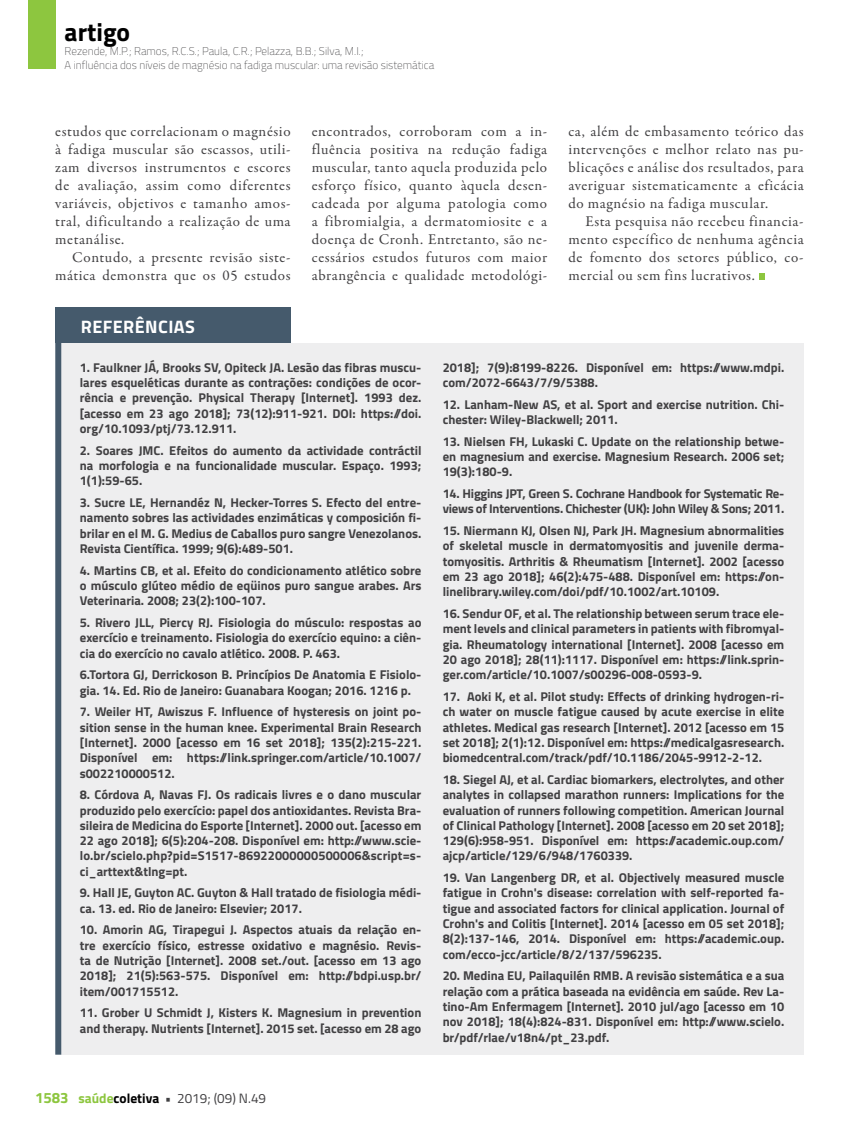
<style>
.page{position:relative;width:859px;height:1132px;background:#fff}
.page>*{position:absolute;margin:0;border:0;box-sizing:border-box;transform-origin:0 0}
.t1{font:700 25.5px "Titillium";color:#000}
.t2{font:700 18px "Titillium";letter-spacing:.025em;color:#fff}
.t3{font:15px/18px "Garamond Premr Pro";letter-spacing:.04em;color:#414042;text-align:justify}
.t4{font:13.5px "Titillium";color:#414042}
.t5{font:700 12.75px/15.3px "Titillium";color:#414042;text-align:justify}
.t6{font:700 12.75px/15.3px "Titillium";letter-spacing:-.02em;color:#414042}
.t7{font:100 11.25px/13.5px "Titillium";color:#414042}
.s1{font-weight:700;font-size:15px;color:#8dc63f}
.s2{font-weight:700;color:#8dc63f}
.s3{font-weight:700;color:#000}
.s4{font-weight:700}
</style>
<div class="page">
<div style="left:28px;top:0;width:27px;height:69px;background:#8dc63f"></div>
<svg style="left:759px;top:274px;width:6px;height:6px"></svg>
<div style="left:61px;top:343px;width:742px;height:711px;background:#eeeeef"></div>
<div style="left:55px;top:307px;width:236px;height:36px;background:#455a6c"></div>
<div style="left:55px;top:324px;width:6px;height:730px;background:#455a6c"></div>
<h1 class="t1" style="left:65px;top:12px;width:67px">artigo</h1>
<p class="t7" style="left:65px;top:44px;width:371px">Rezende, M.P.; Ramos, R.C.S.; Paula, C.R.; Pelazza, B.B.; Silva, M.I.;<br>A influência dos níveis de magnésio na fadiga muscular: uma revisão sistemática</p>
<p class="t3" style="left:55px;top:122px;width:237px">estudos que correlacionam o magnésio à fadiga muscular são escassos, utili&shy;zam diversos instrumentos e escores de avaliação, assim como diferentes variáveis, objetivos e tamanho amos&shy;tral, dificultando a realização de uma metanálise.</p>
<p class="t3" style="left:55px;top:248px;width:237px;text-align:right">Contudo, a presente revisão siste&shy;mática demonstra que os 05 estudos</p>
<p class="t3" style="left:312px;top:122px;width:237px">encontrados, corroboram com a in&shy;fluência positiva na redução fadiga muscular, tanto aquela produzida pelo esforço físico, quanto àquela desen&shy;cadeada por alguma patologia como a fibromialgia, a dermatomiosite e a doença de Cronh. Entretanto, são ne&shy;cessários estudos futuros com maior abrangência e qualidade metodológi-</p>
<p class="t3" style="left:568px;top:122px;width:237px">ca, além de embasamento teórico das intervenções e melhor relato nas pu&shy;blicações e análise dos resultados, para averiguar sistematicamente a eficácia do magnésio na fadiga muscular.</p>
<p class="t3" style="left:568px;top:212px;width:237px;text-indent:17px">Esta pesquisa não recebeu financia&shy;mento específico de nenhuma agência de fomento dos setores público, co&shy;mercial ou sem fins lucrativos.</p>
<h2 class="t2" style="left:81px;top:312px;width:116px">REFERÊNCIAS</h2>
<p class="t5" style="left:80px;top:359px;width:343px">1. Faulkner JÁ, Brooks SV, Opiteck JA. Lesão das fibras muscu&shy;lares esqueléticas durante as contrações: condições de ocor&shy;rência e prevenção. Physical Therapy [Internet]. 1993 dez. [acesso em 23 ago 2018]; 73(12):911-921. DOI: https://doi. org/10.1093/ptj/73.12.911.</p>
<p class="t5" style="left:80px;top:442px;width:343px">2. Soares JMC. Efeitos do aumento da actividade contráctil na morfologia e na funcionalidade muscular. Espaço. 1993; 1(1):59-65.</p>
<p class="t5" style="left:80px;top:494px;width:343px">3. Sucre LE, Hernandéz N, Hecker-Torres S. Efecto del entre&shy;namento sobres las actividades enzimáticas y composición fi&shy;brilar en el M. G. Medius de Caballos puro sangre Venezolanos.<br>Revista Científica. 1999; 9(6):489-501.</p>
<p class="t5" style="left:80px;top:561px;width:343px">4. Martins CB, et al. Efeito do condicionamento atlético sobre o músculo glúteo médio de eqüinos puro sangue arabes. Ars Veterinaria. 2008; 23(2):100-107.</p>
<p class="t5" style="left:80px;top:614px;width:343px">5. Rivero JLL, Piercy RJ. Fisiologia do músculo: respostas ao exercício e treinamento. Fisiologia do exercício equino: a ciên&shy;cia do exercício no cavalo atlético. 2008. P. 463.</p>
<p class="t5" style="left:80px;top:666px;width:343px">6.Tortora GJ, Derrickoson B. Princípios De Anatomia E Fisiolo&shy;gia. 14. Ed. Rio de Janeiro: Guanabara Koogan; 2016. 1216 p.</p>
<p class="t5" style="left:80px;top:703px;width:343px">7. Weiler HT, Awiszus F. Influence of hysteresis on joint po&shy;sition sense in the human knee. Experimental Brain Research [Internet]. 2000 [acesso em 16 set 2018]; 135(2):215-221.<br>Disponível em: https://link.springer.com/article/10.1007/ s002210000512.</p>
<p class="t5" style="left:80px;top:786px;width:343px">8. Córdova A, Navas FJ. Os radicais livres e o dano muscular produzido pelo exercício: papel dos antioxidantes. Revista Bra&shy;sileira de Medicina do Esporte [Internet]. 2000 out. [acesso em 22 ago 2018]; 6(5):204-208. Disponível em: http://www.scie&shy;lo.br/scielo.php?pid=S1517-86922000000500006&amp;script=s&shy;ci_arttext&amp;tlng=pt.</p>
<p class="t5" style="left:80px;top:884px;width:343px">9. Hall JE, Guyton AC. Guyton &amp; Hall tratado de fisiologia médi&shy;ca. 13. ed. Rio de Janeiro: Elsevier; 2017.</p>
<p class="t5" style="left:80px;top:921px;width:343px">10. Amorin AG, Tirapegui J. Aspectos atuais da relação en&shy;tre exercício físico, estresse oxidativo e magnésio. Revis&shy;ta de Nutrição [Internet]. 2008 set./out. [acesso em 13 ago 2018]; 21(5):563-575. Disponível em: http://bdpi.usp.br/ item/001715512.</p>
<p class="t5" style="left:80px;top:1004px;width:343px">11. Grober U Schmidt J, Kisters K. Magnesium in prevention and therapy. Nutrients [Internet]. 2015 set. [acesso em 28 ago</p>
<p class="t4" style="left:35px;top:1087px;width:233px"><span class="s1">1583</span> <span class="s2">saúde</span><span class="s3">coletiva</span> <span class="s4">•</span> 2019; (09) N.49</p>
<p class="t5" style="left:443px;top:359px;width:343px">2018]; 7(9):8199-8226. Disponível em: https://www.mdpi. com/2072-6643/7/9/5388.</p>
<p class="t5" style="left:443px;top:396px;width:343px">12. Lanham-New AS, et al. Sport and exercise nutrition. Chi&shy;chester: Wiley-Blackwell; 2011.</p>
<p class="t5" style="left:443px;top:433px;width:343px">13. Nielsen FH, Lukaski C. Update on the relationship betwe&shy;en magnesium and exercise. Magnesium Research. 2006 set; 19(3):180-9.</p>
<p class="t6" style="left:443px;top:485px;width:343px">14. Higgins JPT, Green S. Cochrane Handbook for Systematic Re&shy;views of Interventions. Chichester (UK): John Wiley &amp; Sons; 2011.</p>
<p class="t5" style="left:443px;top:522px;width:343px">15. Niermann KJ, Olsen NJ, Park JH. Magnesium abnormalities of skeletal muscle in dermatomyositis and juvenile derma&shy;tomyositis. Arthritis &amp; Rheumatism [Internet]. 2002 [acesso em 23 ago 2018]; 46(2):475-488. Disponível em: https://on&shy;linelibrary.wiley.com/doi/pdf/10.1002/art.10109.</p>
<p class="t5" style="left:443px;top:605px;width:343px">16. Sendur OF, et al. The relationship between serum trace ele&shy;ment levels and clinical parameters in patients with fibromyal&shy;gia. Rheumatology international [Internet]. 2008 [acesso em 20 ago 2018]; 28(11):1117. Disponível em: https://link.sprin&shy;ger.com/article/10.1007/s00296-008-0593-9.</p>
<p class="t5" style="left:443px;top:688px;width:343px">17. Aoki K, et al. Pilot study: Effects of drinking hydrogen-ri&shy;ch water on muscle fatigue caused by acute exercise in elite athletes. Medical gas research [Internet]. 2012 [acesso em 15 set 2018]; 2(1):12. Disponível em: https://medicalgasresearch. biomedcentral.com/track/pdf/10.1186/2045-9912-2-12.</p>
<p class="t5" style="left:443px;top:770px;width:343px">18. Siegel AJ, et al. Cardiac biomarkers, electrolytes, and other analytes in collapsed marathon runners: Implications for the evaluation of runners following competition. American Journal of Clinical Pathology [Internet]. 2008 [acesso em 20 set 2018]; 129(6):958-951. Disponível em: https://academic.oup.com/ ajcp/article/129/6/948/1760339.</p>
<p class="t5" style="left:443px;top:869px;width:343px">19. Van Langenberg DR, et al. Objectively measured muscle fatigue in Crohn's disease: correlation with self-reported fa&shy;tigue and associated factors for clinical application. Journal of Crohn's and Colitis [Internet]. 2014 [acesso em 05 set 2018]; 8(2):137-146, 2014. Disponível em: https://academic.oup. com/ecco-jcc/article/8/2/137/596235.</p>
<p class="t5" style="left:443px;top:967px;width:343px">20. Medina EU, Pailaquilén RMB. A revisão sistemática e a sua relação com a prática baseada na evidência em saúde. Rev La&shy;tino-Am Enfermagem [Internet]. 2010 jul/ago [acesso em 10 nov 2018]; 18(4):824-831. Disponível em: http://www.scielo. br/pdf/rlae/v18n4/pt_23.pdf.</p>
</div>
